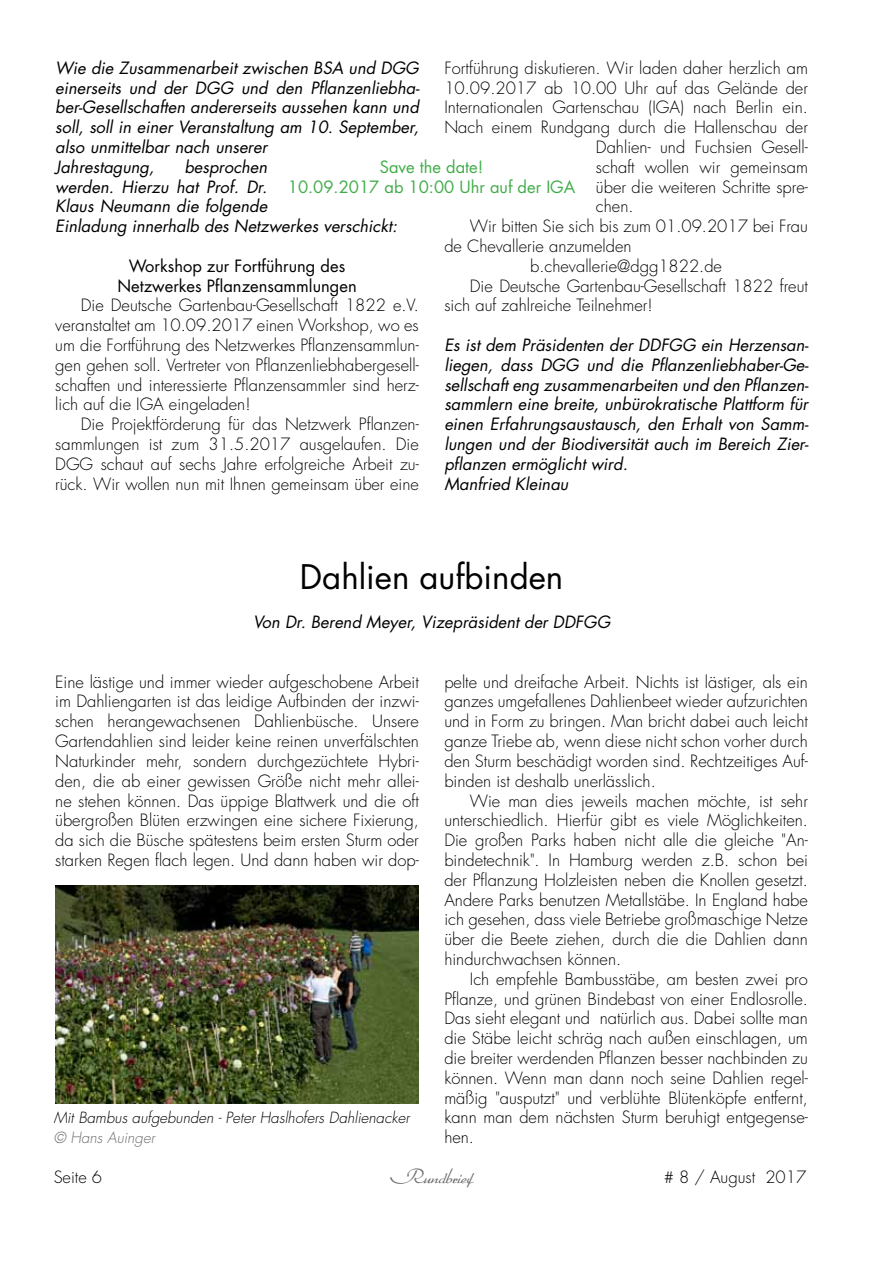
<style>
.page{position:relative;width:893px;height:1263px;background:#fff}
.page>*{position:absolute;margin:0;border:0;box-sizing:border-box;transform-origin:0 0}
.t1{font:33px "Futura Std";color:#000}
.t2{font:300 19.5px "Arabella Pro";color:#6d6e71}
.t3{font:300 16.5px/19.8px "Futura Std";color:#000;text-align:justify}
.t4{font:italic 16.5px/19.8px "Futura Std";color:#000}
.t5{font:16.5px/19.8px "Futura Std";color:#000;text-align:center}
.t6{font:16.5px/19.8px "Futura Std";color:#41ad49;text-align:center}
.t7{font:italic 300 15px "Futura Std";color:#000}
.t8{font:italic 300 15px "Futura Std";color:#6d6e71}
</style>
<div class="page">
<img style="left:55px;top:886px;width:364px;height:218px">
<p class="t3" style="left:444px;top:58px;width:365px">Fortführung diskutieren. Wir laden daher herzlich am</p>
<p class="t3" style="left:444px;top:78px;width:365px">10.09.2017 ab 10.00 Uhr auf das Gelände der</p>
<p class="t3" style="left:444px;top:98px;width:365px">Internationalen Gartenschau (IGA) nach Berlin ein.</p>
<p class="t3" style="left:444px;top:118px;width:365px">Nach einem Rundgang durch die Hallenschau der</p>
<p class="t3" style="left:596px;top:138px;width:213px">Dahlien- und Fuchsien Gesell-</p>
<p class="t3" style="left:596px;top:157px;width:213px">schaft wollen wir gemeinsam</p>
<p class="t3" style="left:596px;top:177px;width:213px">über die weiteren Schritte spre-</p>
<p class="t3" style="left:596px;top:197px;width:39px">chen.</p>
<p class="t3" style="left:470px;top:217px;width:340px">Wir bitten Sie sich bis zum 01.09.2017 bei Frau</p>
<p class="t3" style="left:444px;top:237px;width:189px">de Chevallerie anzumelden</p>
<p class="t3" style="left:530px;top:256px;width:193px">b.chevallerie@dgg1822.de</p>
<p class="t3" style="left:470px;top:276px;width:340px">Die Deutsche Gartenbau-Gesellschaft 1822 freut</p>
<p class="t3" style="left:444px;top:296px;width:210px">sich auf zahlreiche Teilnehmer!</p>
<p class="t4" style="left:444px;top:335px;width:366px">Es ist dem Präsidenten der DDFGG ein Herzensan&shy;liegen, dass DGG und die Pflanzenliebhaber-Ge&shy;sellschaft eng zusammenarbeiten und den Pflanzen&shy;sammlern eine breite, unbürokratische Plattform für einen Erfahrungsaustausch, den Erhalt von Samm&shy;lungen und der Biodiversität auch im Bereich Zier&shy;pflanzen ermöglicht wird.<br>Manfried Kleinau</p>
<p class="t4" style="left:55px;top:58px;width:366px">Wie die Zusammenarbeit zwischen BSA und DGG einerseits und der DGG und den Pflanzenliebha&shy;ber-Gesellschaften andererseits aussehen kann und soll, soll in einer Veranstaltung am 10. September, also unmittelbar nach unserer<br>Jahrestagung,</p>
<p class="t4" style="left:55px;top:157px;width:343px;text-indent:129px">besprochen<br>werden. Hierzu hat Prof. Dr.<br>Klaus Neumann die folgende<br>Einladung innerhalb des Netzwerkes verschickt:</p>
<p class="t5" style="left:117px;top:256px;width:241px">Workshop zur Fortführung des<br>Netzwerkes Pflanzensammlungen</p>
<p class="t3" style="left:55px;top:296px;width:365px;text-indent:26px">Die Deutsche Gartenbau-Gesellschaft 1822 e.V. veranstaltet am 10.09.2017 einen Workshop, wo es um die Fortführung des Netzwerkes Pflanzensammlun&shy;gen gehen soll. Vertreter von Pflanzenliebhabergesell&shy;schaften und interessierte Pflanzensammler sind herz&shy;lich auf die IGA eingeladen!</p>
<p class="t3" style="left:55px;top:415px;width:365px;text-indent:26px">Die Projektförderung für das Netzwerk Pflanzen&shy;sammlungen ist zum 31.5.2017 ausgelaufen. Die DGG schaut auf sechs Jahre erfolgreiche Arbeit zu&shy;rück. Wir wollen nun mit Ihnen gemeinsam über eine</p>
<p class="t6" style="left:288px;top:157px;width:289px">Save the date!<br>10.09.2017 ab 10:00 Uhr auf der IGA</p>
<h1 class="t1" style="left:300px;top:555px;width:265px">Dahlien aufbinden</h1>
<p class="t4" style="left:253px;top:612px;width:359px">Von Dr. Berend Meyer, Vizepräsident der DDFGG</p>
<p class="t3" style="left:444px;top:672px;width:365px">pelte und dreifache Arbeit. Nichts ist lästiger, als ein ganzes umgefallenes Dahlienbeet wieder aufzurichten und in Form zu bringen. Man bricht dabei auch leicht ganze Triebe ab, wenn diese nicht schon vorher durch den Sturm beschädigt worden sind. Rechtzeitiges Auf&shy;binden ist deshalb unerlässlich.</p>
<p class="t3" style="left:444px;top:791px;width:365px;text-indent:26px">Wie man dies jeweils machen möchte, ist sehr unterschiedlich. Hierfür gibt es viele Möglichkeiten.<br>Die großen Parks haben nicht alle die gleiche "An&shy;bindetechnik". In Hamburg werden z.B. schon bei der Pflanzung Holzleisten neben die Knollen gesetzt.<br>Andere Parks benutzen Metallstäbe. In England habe ich gesehen, dass viele Betriebe großmaschige Netze über die Beete ziehen, durch die die Dahlien dann hindurchwachsen können.</p>
<p class="t3" style="left:444px;top:969px;width:365px;text-indent:26px">Ich empfehle Bambusstäbe, am besten zwei pro Pflanze, und grünen Bindebast von einer Endlosrolle.<br>Das sieht elegant und natürlich aus. Dabei sollte man die Stäbe leicht schräg nach außen einschlagen, um die breiter werdenden Pflanzen besser nachbinden zu können. Wenn man dann noch seine Dahlien regel&shy;mäßig "ausputzt" und verblühte Blütenköpfe entfernt, kann man dem nächsten Sturm beruhigt entgegense&shy;hen.</p>
<p class="t3" style="left:55px;top:672px;width:365px">Eine lästige und immer wieder aufgeschobene Arbeit im Dahliengarten ist das leidige Aufbinden der inzwi&shy;schen herangewachsenen Dahlienbüsche. Unsere Gartendahlien sind leider keine reinen unverfälschten Naturkinder mehr, sondern durchgezüchtete Hybri&shy;den, die ab einer gewissen Größe nicht mehr allei&shy;ne stehen können. Das üppige Blattwerk und die oft übergroßen Blüten erzwingen eine sichere Fixierung, da sich die Büsche spätestens beim ersten Sturm oder starken Regen flach legen. Und dann haben wir dop-</p>
<p class="t7" style="left:54px;top:1109px;width:358px">Mit Bambus aufgebunden - Peter Haslhofers Dahlienacker</p>
<p class="t8" style="left:54px;top:1128px;width:103px">© Hans Auinger</p>
<p class="t3" style="left:54px;top:1167px;width:50px">Seite 6</p>
<p class="t3" style="left:664px;top:1167px;width:144px"># 8 / August 2017</p>
<p class="t2" style="left:390px;top:1165px;width:84px">Rundbrief</p>
</div>
